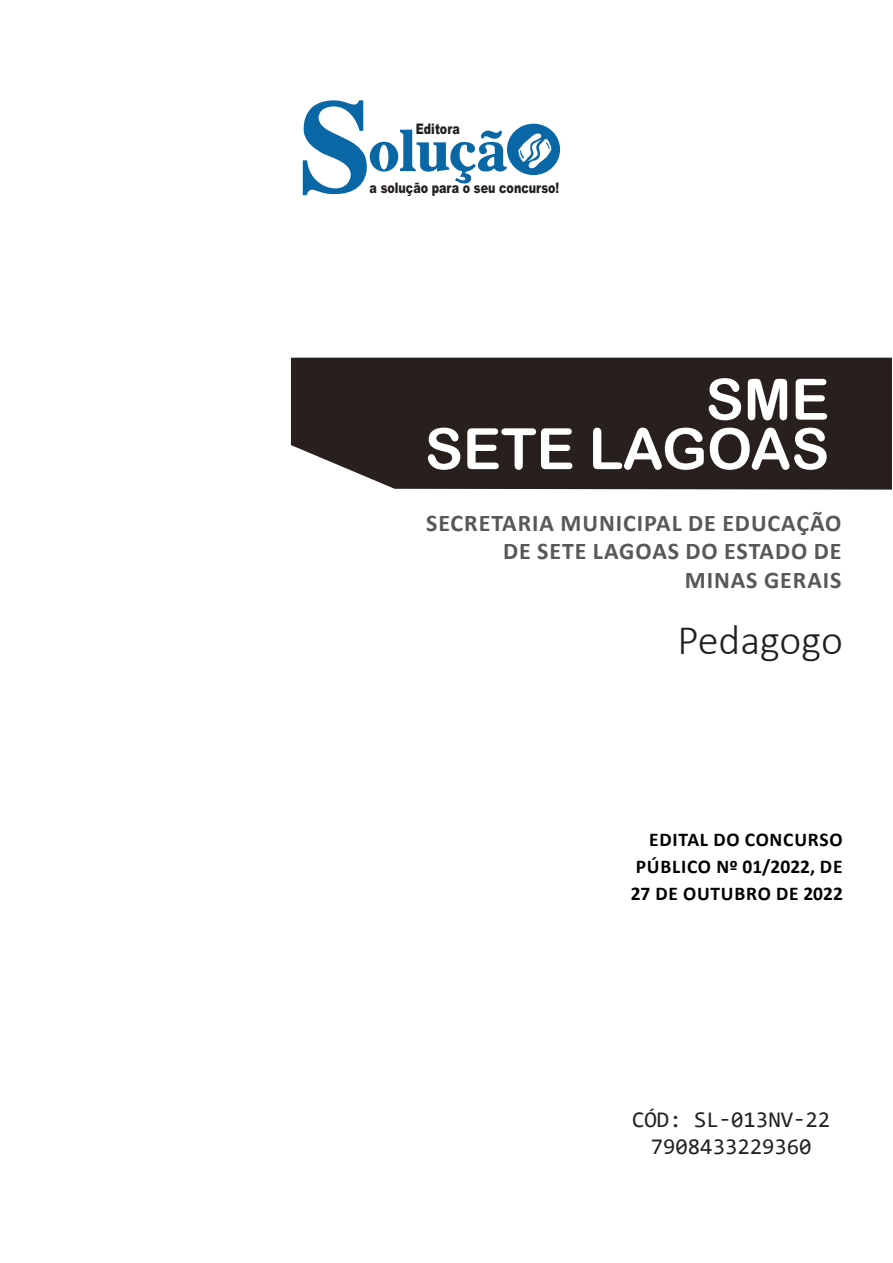
<style>
.page{position:relative;width:893px;height:1263px;background:#fff}
.page>*{position:absolute;margin:0;border:0;box-sizing:border-box;transform-origin:0 0}
.TÍTULO{font:57px "Arial Rounded MT Bold";color:#fff}
.CARGO{font:300 42px "Calibri";color:#231f20}
.SUBTÍTULO{font:700 24px "Calibri";letter-spacing:.04em;color:#57585a}
.SKU_CÓD{font:22.5px "Consolas";color:#231f20}
.EDITAL{font:700 19.5px/27px "Calibri";letter-spacing:.04em;color:#000;text-align:justify}
.t1{font:900 14.55px "Arial";color:#231f20;scale:.76 1}
</style>
<div class="page">
<div style="left:291px;top:358px;width:601px;height:132px;background:#27201d"></div>
<svg style="left:303px;top:100px;width:257px;height:96px"></svg>
<p class="t1" style="left:416px;top:118px;width:59px">Editora</p>
<p class="t1" style="left:370px;top:178px;width:251px">a solução para o seu concurso!</p>
<p class="TÍTULO" style="left:706px;top:366px;width:125px">SME</p>
<p class="TÍTULO" style="left:425px;top:415px;width:406px">SETE LAGOAS</p>
<p class="SUBTÍTULO" style="left:426px;top:506px;width:417px">SECRETARIA MUNICIPAL DE EDUCAÇÃO</p>
<p class="SUBTÍTULO" style="left:503px;top:534px;width:340px">DE SETE LAGOAS DO ESTADO DE</p>
<p class="SUBTÍTULO" style="left:685px;top:563px;width:158px">MINAS GERAIS</p>
<p class="CARGO" style="left:677px;top:614px;width:167px">Pedagogo</p>
<p class="EDITAL" style="left:631px;top:826px;width:214px;text-indent:18px">EDITAL DO CONCURSO PÚBLICO Nº 01/2022, DE 27 DE OUTUBRO DE 2022</p>
<p class="SKU_CÓD" style="left:632px;top:1104px;width:199px">CÓD: SL-013NV-22</p>
<p class="SKU_CÓD" style="left:651px;top:1131px;width:162px">7908433229360</p>
</div>
